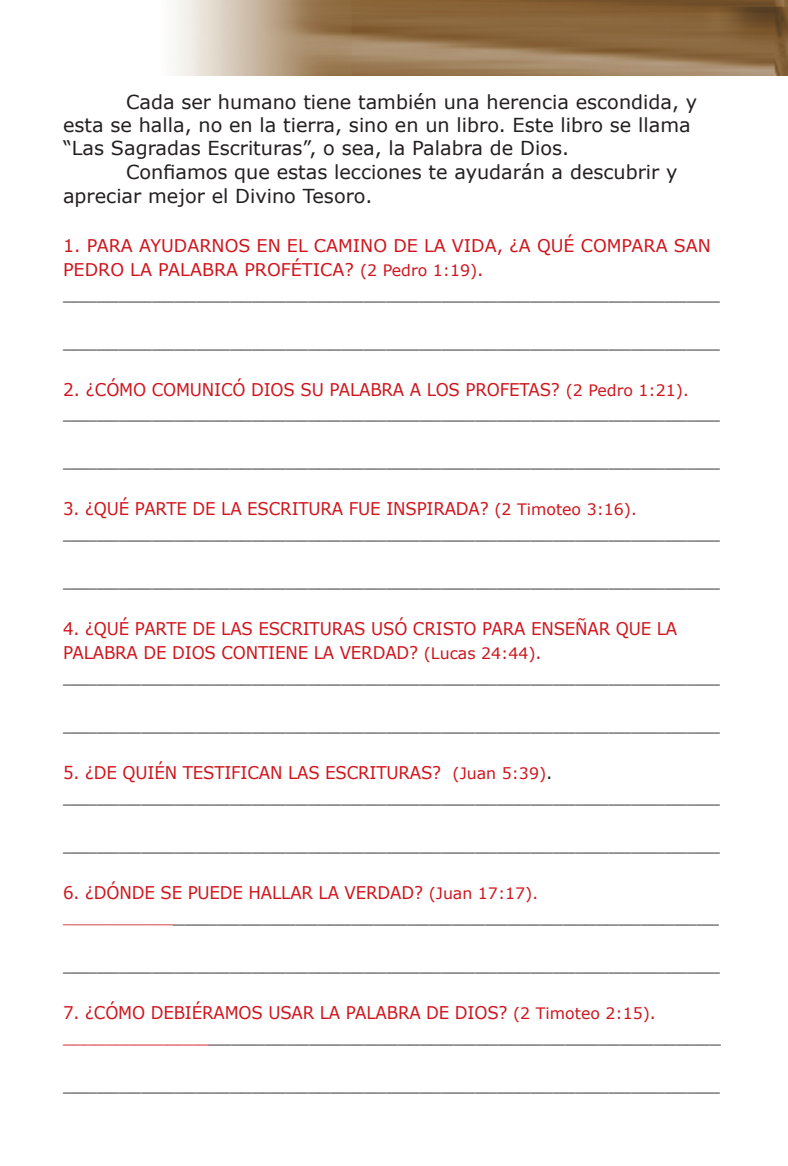
<style>
.page{position:relative;width:788px;height:1166px;background:#fff}
.page>*{position:absolute;margin:0;border:0;box-sizing:border-box;transform-origin:0 0}
.t1{font:19.25px/23.1px "Verdana";color:#231f20}
.t2{font:17.5px/24px "Verdana";letter-spacing:-.01em;color:#231f20}
.t3{font:17.5px "Verdana";letter-spacing:-.01em;color:#cf151d;scale:.95 1}
.t4{font:17.5px "Verdana";letter-spacing:-.01em;color:#cf151d}
.t5{font:15.75px "Verdana";color:#cf151d}
.s1{color:#cf151d}
.s2{font-size:15.75px;color:#cf151d}
.s3{font-size:17.5px}
</style>
<div class="page">
<img style="left:174px;top:0;width:614px;height:76px">
<p class="t1" style="left:63px;top:91px;width:635px;text-indent:63px">CADA SER HUMANO TIENE TAMBIÉN UNA HERENCIA ESCONDIDA, Y<br>ESTA SE HALLA, NO EN LA TIERRA, SINO EN UN LIBRO. ESTE LIBRO SE LLAMA “LAS SAGRADAS ESCRITURAS”, O SEA, LA PALABRA DE DIOS.</p>
<p class="t1" style="left:63px;top:160px;width:616px;line-height:24.5px;text-indent:63px">CONFIAMOS QUE ESTAS LECCIONES TE AYUDARÁN A DESCUBRIR Y<br>APRECIAR MEJOR EL DIVINO TESORO.</p>
<p class="t4" style="left:63px;top:234px;width:264px">1. PARA AYUDARNOS EN EL CAM</p>
<p class="t4" style="left:353px;top:234px;width:242px">INO DE LA VIDA, ¿A QUÉ COMPA</p>
<p class="t4" style="left:643px;top:234px;width:69px">RA SAN</p>
<p class="t4" style="left:63px;top:258px;width:107px">PEDROLA PALA</p>
<p class="t2" style="left:63px;top:257px;width:658px;text-indent:139px"><span class="s1">BRA PROFÉTICA?</span> <span class="s2">(2 PEDRO 1:19)</span><span class="s1">. </span>___________________________________________________________</p>
<p class="t2" style="left:63px;top:329px;width:658px">___________________________________________________________</p>
<p class="t4" style="left:63px;top:378px;width:102px">2. ¿CÓMO COM</p>
<p class="t3" style="left:190px;top:378px;width:261px">UNICÓ DIOS SU PALABRA A LOS</p>
<p class="t3" style="left:465px;top:378px;width:58px">PROFETAS</p>
<p class="t5" style="left:551px;top:380px;width:139px"><span class="s3">?</span> (2 PEDRO 1:21).</p>
<p class="t2" style="left:63px;top:401px;width:658px">___________________________________________________________</p>
<p class="t2" style="left:63px;top:449px;width:658px">___________________________________________________________</p>
<p class="t3" style="left:63px;top:498px;width:415px">3. ¿QUÉ PARTE DE LA ESCRITURA FUE INSPIRADA</p>
<p class="t5" style="left:480px;top:499px;width:158px"><span class="s3">?</span> (2 TIMOTEO 3:16).</p>
<p class="t2" style="left:63px;top:521px;width:658px">___________________________________________________________</p>
<p class="t2" style="left:63px;top:569px;width:658px">___________________________________________________________</p>
<p class="t3" style="left:63px;top:618px;width:178px">4. ¿QUÉ PARTE DE LAS</p>
<p class="t3" style="left:258px;top:618px;width:207px">ESCRITURAS USÓ CRISTO</p>
<p class="t3" style="left:482px;top:618px;width:195px">PARA ENSEÑAR QUE LA</p>
<p class="t3" style="left:63px;top:642px;width:339px">PALABRA DE DIOS CONTIENE LA VERDAD</p>
<p class="t5" style="left:409px;top:643px;width:134px"><span class="s3">?</span> (LUCAS 24:44)<span class="s3">.</span></p>
<p class="t2" style="left:63px;top:665px;width:658px">___________________________________________________________</p>
<p class="t2" style="left:63px;top:713px;width:658px">___________________________________________________________</p>
<p class="t3" style="left:63px;top:761px;width:138px">5. ¿DE QUIÉN TEST</p>
<p class="t3" style="left:224px;top:761px;width:79px">IFICAN LAS</p>
<p class="t2" style="left:63px;top:761px;width:658px;text-indent:262px"><span class="s1">ESCRITURAS?</span> <span class="s2">(JUAN 5:39)</span>. ___________________________________________________________</p>
<p class="t2" style="left:63px;top:833px;width:658px">___________________________________________________________</p>
<p class="t3" style="left:63px;top:881px;width:167px">6. ¿DÓNDE SE PUEDE</p>
<p class="t3" style="left:248px;top:881px;width:25px">HALLA</p>
<p class="t3" style="left:301px;top:881px;width:93px">R LA VERDAD</p>
<p class="t5" style="left:414px;top:883px;width:125px"><span class="s3">?</span> (JUAN 17:17).</p>
<p class="t2" style="left:63px;top:905px;width:657px"><span class="s2">___________</span>_________________________________________________</p>
<p class="t2" style="left:63px;top:953px;width:658px">___________________________________________________________</p>
<p class="t3" style="left:63px;top:1001px;width:128px">7. ¿CÓMO DEBIÉR</p>
<p class="t2" style="left:63px;top:1001px;width:659px;text-indent:150px"><span class="s1">AMOS USAR LA PALABRA DE DIOS?</span> <span class="s2">(2 TIMOTEO 2:15)</span><span class="s1">. ______________</span>______________________________________________</p>
<p class="t2" style="left:63px;top:1073px;width:658px">___________________________________________________________</p>
</div>
